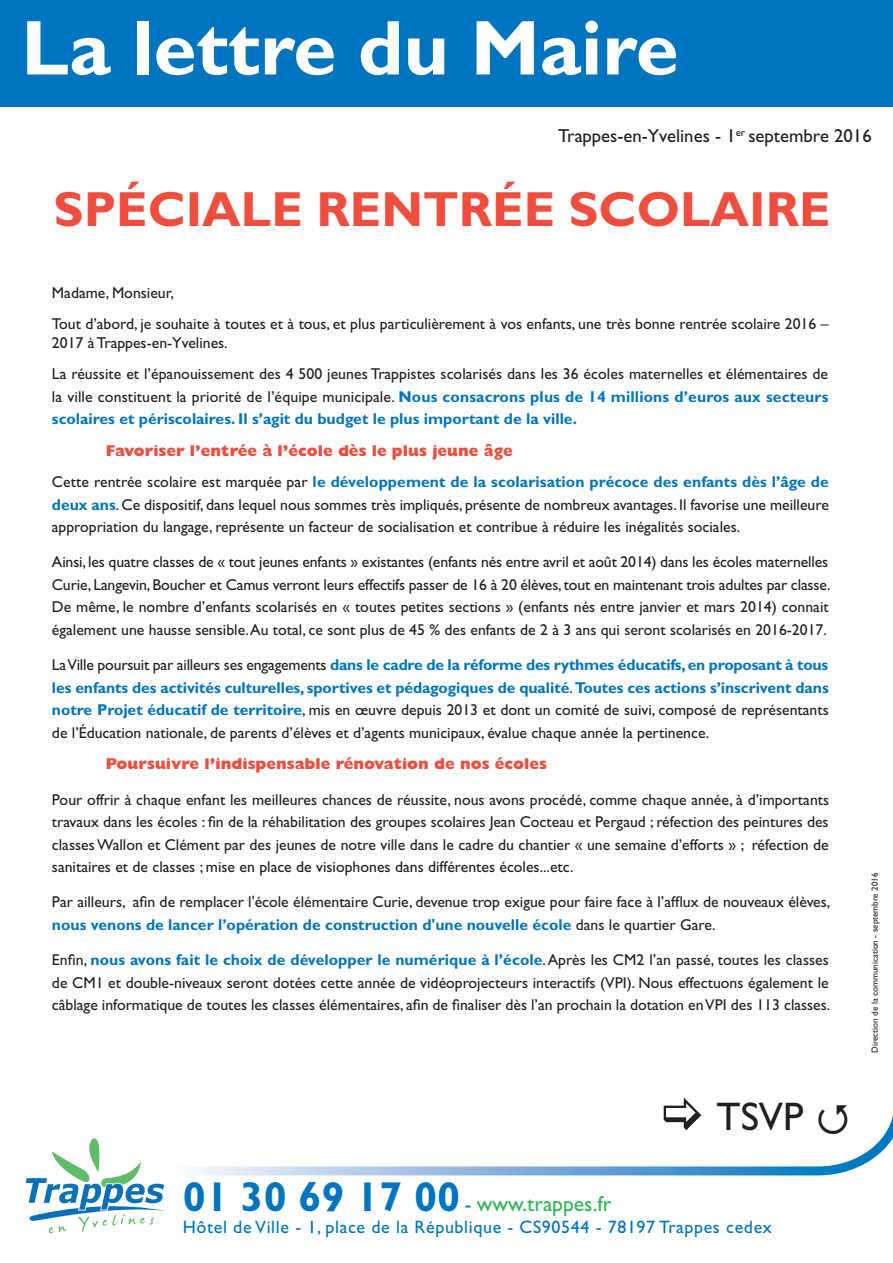
<style>
.page{position:relative;width:893px;height:1263px;background:#fff}
.page>*{position:absolute;margin:0;border:0;box-sizing:border-box;transform-origin:0 0}
.t1{font:700 78px "Gill Sans Std";color:#fff}
.t2{font:700 49.5px "Gill Sans Std";color:#ef4d3d}
.t3{font:39.9px "Gill Sans Std";color:#231f20}
.t4{font:21.75px "Gill Sans Std";color:#32b457}
.t5{font:18.75px "Gill Sans Std";color:#231f20}
.t6{font:18px "Gill Sans Std";letter-spacing:.035em;color:#0075bf}
.t7{font:15.75px/22.5px "Gill Sans Std";color:#231f20}
.t8{font:700 15.75px/22.5px "Gill Sans Std";color:#0075bf}
.t9{font:800 15.75px "Gill Sans Std";color:#ef4d3d}
.t10{font:9px "Gill Sans Std";color:#231f20}
.s1{font-weight:400;color:#231f20}
.s2{font-weight:800;color:#ef4d3d}
.s3{font-weight:700;color:#0075bf}
.s4{font-weight:700;font-size:41.85px;color:#0075bf}
.s5{font-size:20.1px;color:#0075bf}
</style>
<div class="page">
<div style="left:0;top:0;width:893px;height:106px;background:#0075bf"></div>
<svg style="left:196px;top:1105px;width:697px;height:71px"></svg>
<svg style="left:25px;top:1138px;width:140px;height:96px"></svg>
<svg style="left:664px;top:1097px;width:37px;height:33px"></svg>
<svg style="left:818px;top:1105px;width:29px;height:29px"></svg>
<h1 class="t1" style="left:21px;top:2px;width:659px">La lettre du Maire</h1>
<p class="t5" style="left:558px;top:125px;width:315px">Trappes-en-Yvelines - 1<sup>er</sup> septembre 2016</p>
<h2 class="t2" style="left:54px;top:180px;width:778px">SPÉCIALE RENTRÉE SCOLAIRE</h2>
<p class="t7" style="left:52px;top:277px;width:778px;line-height:31.7px">Madame, Monsieur,<br>Tout d’abord, je souhaite à toutes et à tous, et plus particulièrement à vos enfants, une très bonne rentrée scolaire 2016 –</p>
<p class="t7" style="left:52px;top:328px;width:778px;line-height:31px">2017 à Trappes-en-Yvelines.<br>La réussite et l’épanouissement des 4 500 jeunes Trappistes scolarisés dans les 36 écoles maternelles et élémentaires de</p>
<p class="t8" style="left:52px;top:385px;width:778px"><span class="s1">la ville constituent la priorité de l’équipe municipale.</span> Nous consacrons plus de 14 millions d’euros aux secteurs scolaires et périscolaires. Il s’agit du budget le plus important de la ville.</p>
<p class="t8" style="left:52px;top:435px;width:778px;line-height:31px;text-indent:54px"><span class="s2">Favoriser l’entrée à l’école dès le plus jeune âge<br></span><span class="s1">Cette rentrée scolaire est marquée par</span> le développement de la scolarisation précoce des enfants dès l’âge de</p>
<p class="t7" style="left:52px;top:493px;width:778px"><span class="s3">deux ans</span>. Ce dispositif, dans lequel nous sommes très impliqués, présente de nombreux avantages. Il favorise une meilleure appropriation du langage, représente un facteur de socialisation et contribue à réduire les inégalités sociales.</p>
<p class="t7" style="left:52px;top:551px;width:780px">Ainsi, les quatre classes de « tout jeunes enfants » existantes (enfants nés entre avril et août 2014) dans les écoles maternelles Curie, Langevin, Boucher et Camus verront leurs effectifs passer de 16 à 20 élèves, tout en maintenant trois adultes par classe.<br>De même, le nombre d’enfants scolarisés en « toutes petites sections » (enfants nés entre janvier et mars 2014) connait également une hausse sensible. Au total, ce sont plus de 45 % des enfants de 2 à 3 ans qui seront scolarisés en 2016-2017.</p>
<p class="t7" style="left:52px;top:654px;width:778px;text-align:justify">La Ville poursuit par ailleurs ses engagements <span class="s3">dans le cadre de la réforme des rythmes éducatifs, en proposant à tous les enfants des activités culturelles, sportives et pédagogiques de qualité</span>. <span class="s3">Toutes ces actions s’inscrivent dans notre Projet éducatif de territoire</span>, mis en œuvre depuis 2013 et dont un comité de suivi, composé de représentants de l’Éducation nationale, de parents d’élèves et d’agents municipaux, évalue chaque année la pertinence.</p>
<p class="t9" style="left:106px;top:755px;width:443px">Poursuivre l’indispensable rénovation de nos écoles</p>
<p class="t7" style="left:52px;top:788px;width:779px;text-align:justify">Pour offrir à chaque enfant les meilleures chances de réussite, nous avons procédé, comme chaque année, à d’importants travaux dans les écoles : fin de la réhabilitation des groupes scolaires Jean Cocteau et Pergaud ; réfection des peintures des classes Wallon et Clément par des jeunes de notre ville dans le cadre du chantier « une semaine d’efforts » ; réfection de sanitaires et de classes ; mise en place de visiophones dans différentes écoles...etc.</p>
<p class="t7" style="left:52px;top:891px;width:780px">Par ailleurs, afin de remplacer l'école élémentaire Curie, devenue trop exigue pour faire face à l’afflux de nouveaux élèves, <span class="s3">nous venons de lancer l’opération de construction d'une nouvelle école</span> dans le quartier Gare.</p>
<p class="t7" style="left:52px;top:948px;width:780px;text-align:justify">Enfin, <span class="s3">nous avons fait le choix de développer le numérique à l’école</span>. Après les CM2 l’an passé, toutes les classes de CM1 et double-niveaux seront dotées cette année de vidéoprojecteurs interactifs (VPI). Nous effectuons également le câblage informatique de toutes les classes élémentaires, afin de finaliser dès l’an prochain la dotation en VPI des 113 classes.</p>
<h3 class="t3" style="left:716px;top:1094px;width:88px">TSVP</h3>
<h3 class="t4" style="left:183px;top:1191px;width:430px"><span class="s4">01 30 69 17 00</span> <span class="s5">-</span> www.trappes.fr</h3>
<p class="t6" style="left:183px;top:1216px;width:591px">Hôtel de Ville - 1, place de la République - CS90544 - 78197 Trappes cedex</p>
<p class="t10" style="left:870px;top:1053px;width:182px;rotate:-90deg">Direction de la communication - septembre 2016</p>
</div>
